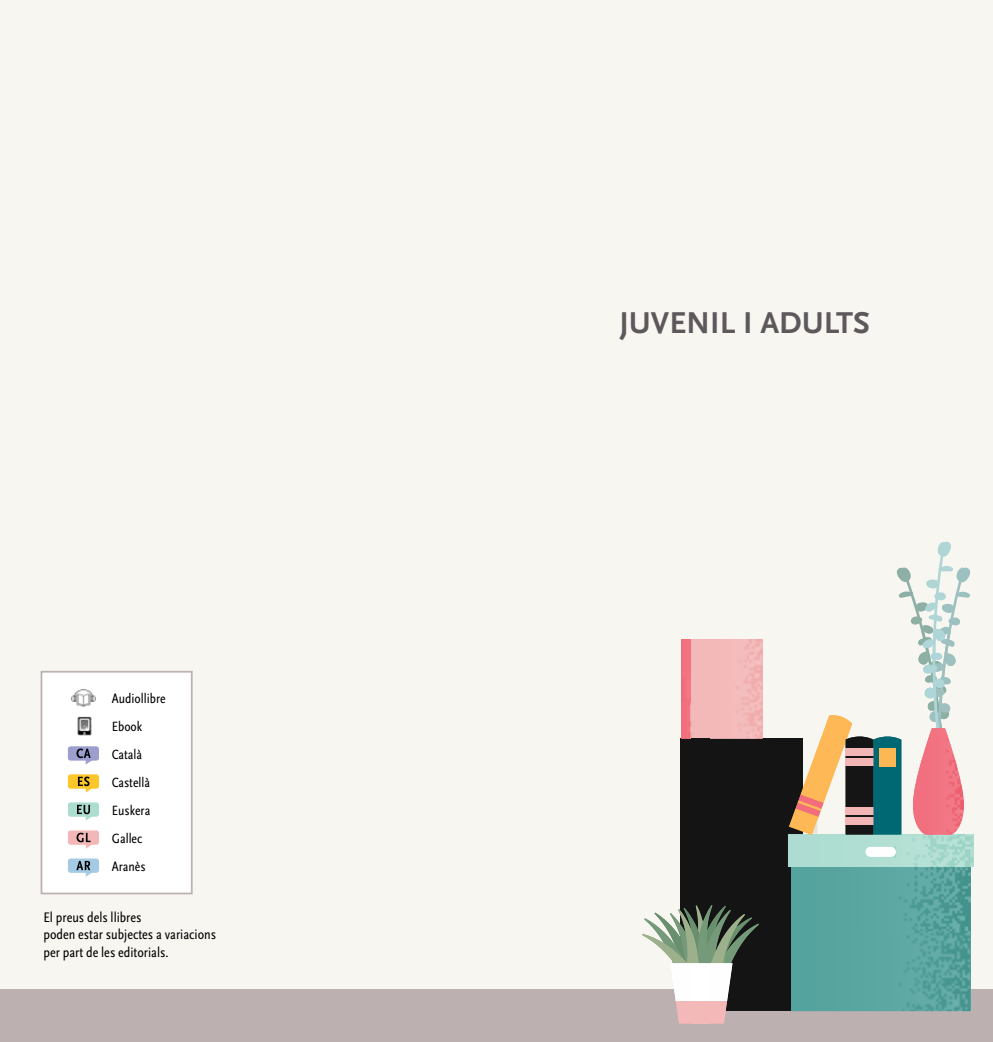
<style>
.page{position:relative;width:993px;height:1042px;background:#fff}
.page>*{position:absolute;margin:0;border:0;box-sizing:border-box;transform-origin:0 0}
.t1{font:700 31.5px "Scala Sans";color:#5e585c}
.t2{font:14.35px/17.3px "Scala Sans Regular Con";color:#000}
.t3{font:14px/28px "Scala Sans Regular Con";color:#000}
</style>
<div class="page">
<div style="left:0;top:0;width:992px;height:1042px;background:#f7f6f1"></div>
<div style="left:0;top:990px;width:992px;height:52px;background:#bcb0b0"></div>
<svg style="left:641px;top:933px;width:117px;height:78px"></svg>
<img style="left:680px;top:833px;width:11px;height:76px">
<img style="left:654px;top:912px;width:9px;height:6px">
<img style="left:644px;top:918px;width:25px;height:16px">
<img style="left:669px;top:913px;width:8px;height:21px">
<img style="left:677px;top:909px;width:14px;height:54px">
<img style="left:641px;top:934px;width:46px;height:29px">
<img style="left:670px;top:963px;width:39px;height:38px">
<img style="left:675px;top:1001px;width:51px;height:22px">
<img style="left:709px;top:833px;width:81px;height:177px">
<img style="left:744px;top:917px;width:7px;height:6px">
<img style="left:712px;top:906px;width:13px;height:4px">
<img style="left:744px;top:923px;width:14px;height:40px">
<img style="left:712px;top:910px;width:18px;height:4px">
<img style="left:709px;top:905px;width:3px;height:58px">
<img style="left:710px;top:914px;width:34px;height:49px">
<img style="left:790px;top:867px;width:179px;height:144px">
<img style="left:787px;top:834px;width:186px;height:33px">
<img style="left:691px;top:833px;width:18px;height:84px">
<img style="left:695px;top:905px;width:7px;height:12px">
<img style="left:691px;top:917px;width:6px;height:12px">
<img style="left:697px;top:908px;width:12px;height:55px">
<img style="left:691px;top:929px;width:7px;height:34px">
<img style="left:817px;top:867px;width:152px;height:63px">
<img style="left:865px;top:847px;width:30px;height:10px;border-radius:5px">
<img style="left:690px;top:639px;width:72px;height:99px">
<div style="left:680px;top:738px;width:108px;height:95px;background:#141414"></div>
<img style="left:681px;top:702px;width:28px;height:37px">
<svg style="left:788px;top:541px;width:182px;height:294px"></svg>
<img style="left:845px;top:739px;width:14px;height:94px">
<div style="left:41px;top:672px;width:151px;height:221px;background:#fff"></div>
<div style="left:41px;top:671px;width:151px;height:223px;border:2px solid #bcb0b0"></div>
<img style="left:72px;top:689px;width:23px;height:18px">
<img style="left:77px;top:716px;width:15px;height:19px">
<div style="left:68px;top:746px;width:31px;height:14px;background:#9c9fcd;border-radius:3px"></div>
<svg style="left:76px;top:748px;width:17px;height:16px"></svg>
<div style="left:68px;top:774px;width:31px;height:14px;background:#fdc629;border-radius:3px"></div>
<svg style="left:78px;top:776px;width:15px;height:16px"></svg>
<div style="left:68px;top:802px;width:31px;height:15px;background:#acddd0;border-radius:3px"></div>
<svg style="left:77px;top:805px;width:16px;height:15px"></svg>
<div style="left:68px;top:830px;width:31px;height:15px;background:#f4b7b7;border-radius:3px"></div>
<svg style="left:76px;top:833px;width:15px;height:16px"></svg>
<div style="left:68px;top:858px;width:31px;height:15px;background:#a4cae4;border-radius:3px"></div>
<svg style="left:76px;top:861px;width:15px;height:16px"></svg>
<p class="t3" style="left:112px;top:684px;width:55px">Audiollibre<br>Ebook<br>Català<br>Castellà<br>Euskera<br>Gallec<br>Aranès</p>
<p class="t2" style="left:43px;top:909px;width:174px">El preus dels llibres<br>poden estar subjectes a variacions per part de les editorials.</p>
<h1 class="t1" style="left:619px;top:306px;width:252px">JUVENIL I ADULTS</h1>
</div>
